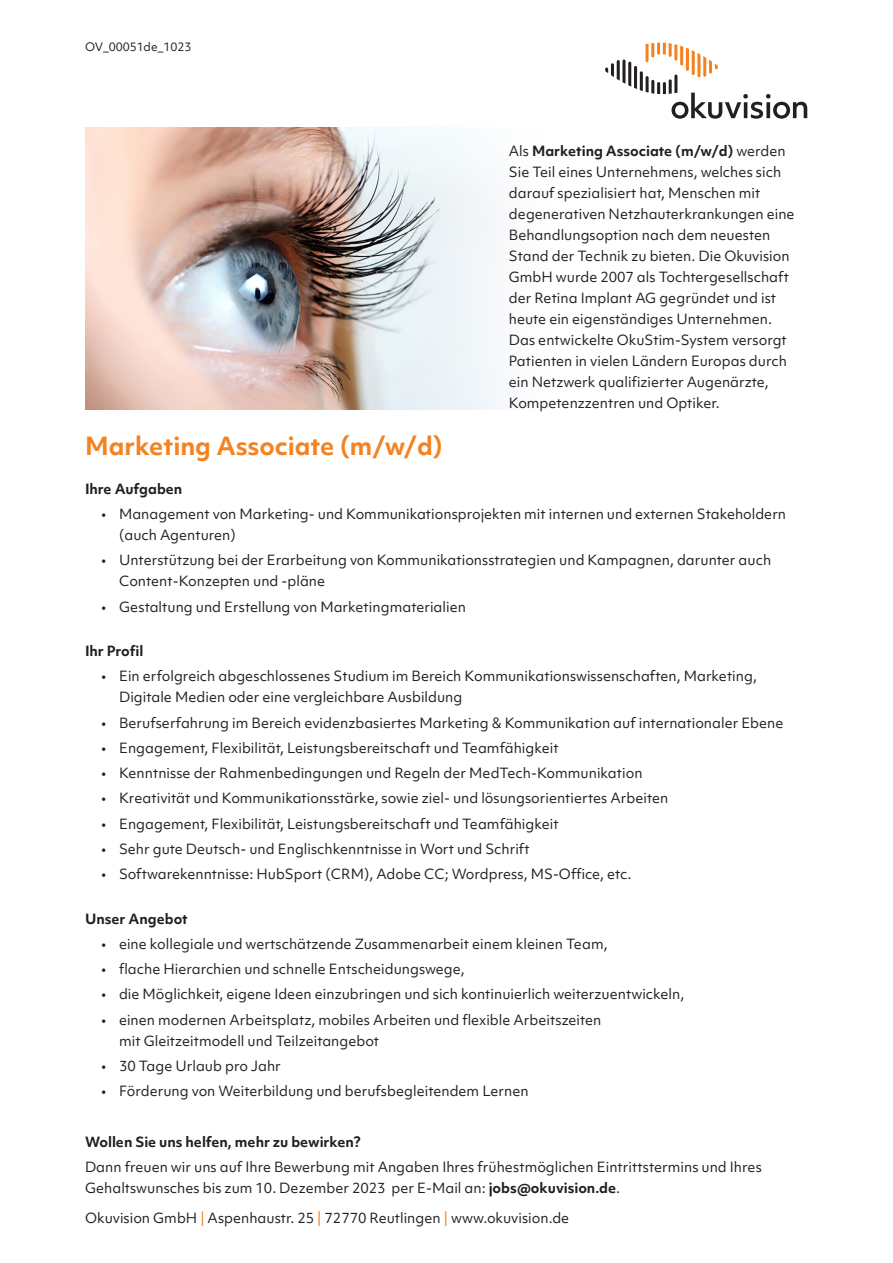
<style>
.page{position:relative;width:893px;height:1263px;background:#fff}
.page>*{position:absolute;margin:0;border:0;box-sizing:border-box;transform-origin:0 0}
.Headline_1{font:700 24px "Objektiv Mk 1";color:#f58220}
.Fließtext{font:13.5px/21px "Objektiv Mk 1";color:#231f20}
.Fließtext-2{font:700 13.5px "Objektiv Mk 1";color:#231f20}
.Headline_3{font:700 13.5px "Objektiv Mk 1";color:#231f20}
.BU{font:11.25px "Objektiv Mk 1";color:#231f20}
.s1{font-weight:700}
.s2{color:#f58220}
</style>
<div class="page">
<img style="left:85px;top:128px;width:419px;height:281px">
<svg style="left:605px;top:43px;width:202px;height:76px"></svg>
<p class="BU" style="left:85px;top:39px;width:108px">OV_00051de_1023</p>
<p class="Fließtext" style="left:509px;top:140px;width:287px">Als <span class="s1">Marketing Associate (m/w/d)</span> werden Sie Teil eines Unternehmens, welches sich darauf spezialisiert hat, Menschen mit degenerativen Netzhauterkrankungen eine Behandlungsoption nach dem neuesten Stand der Technik zu bieten. Die Okuvision GmbH wurde 2007 als Tochtergesellschaft der Retina Implant AG gegründet und ist heute ein eigenständiges Unternehmen.<br>Das entwickelte OkuStim-System versorgt Patienten in vielen Ländern Europas durch ein Netzwerk qualifizierter Augenärzte, Kompetenzzentren und Optiker.</p>
<p class="Headline_1" style="left:85px;top:428px;width:360px">Marketing Associate (m/w/d)</p>
<p class="Headline_3" style="left:85px;top:479px;width:99px">Ihre Aufgaben</p>
<p class="Fließtext" style="left:119px;top:503px;width:669px;text-indent:-18px">• Management von Marketing- und Kommunikationsprojekten mit internen und externen Stakeholdern (auch Agenturen)</p>
<p class="Fließtext" style="left:119px;top:550px;width:654px;text-indent:-18px">• Unterstützung bei der Erarbeitung von Kommunikationsstrategien und Kampagnen, darunter auch<br>Content-Konzepten und -pläne</p>
<p class="Fließtext" style="left:102px;top:596px;width:366px">• Gestaltung und Erstellung von Marketingmaterialien</p>
<p class="Headline_3" style="left:85px;top:641px;width:60px">Ihr Profil</p>
<p class="Fließtext" style="left:119px;top:666px;width:639px;text-indent:-18px">• Ein erfolgreich abgeschlossenes Studium im Bereich Kommunikationswissenschaften, Marketing,<br>Digitale Medien oder eine vergleichbare Ausbildung</p>
<p class="Fließtext" style="left:102px;top:712px;width:683px">• Berufserfahrung im Bereich evidenzbasiertes Marketing &amp; Kommunikation auf internationaler Ebene</p>
<p class="Fließtext" style="left:102px;top:737px;width:459px">• Engagement, Flexibilität, Leistungsbereitschaft und Teamfähigkeit</p>
<p class="Fließtext" style="left:102px;top:762px;width:542px">• Kenntnisse der Rahmenbedingungen und Regeln der MedTech-Kommunikation</p>
<p class="Fließtext" style="left:102px;top:788px;width:568px">• Kreativität und Kommunikationsstärke, sowie ziel- und lösungsorientiertes Arbeiten</p>
<p class="Fließtext" style="left:102px;top:813px;width:459px">• Engagement, Flexibilität, Leistungsbereitschaft und Teamfähigkeit</p>
<p class="Fließtext" style="left:102px;top:838px;width:430px">• Sehr gute Deutsch- und Englischkenntnisse in Wort und Schrift</p>
<p class="Fließtext" style="left:102px;top:863px;width:531px">• Softwarekenntnisse: HubSport (CRM), Adobe CC; Wordpress, MS-Office, etc.</p>
<p class="Headline_3" style="left:85px;top:909px;width:104px">Unser Angebot</p>
<p class="Fließtext" style="left:102px;top:933px;width:508px">• eine kollegiale und wertschätzende Zusammenarbeit einem kleinen Team,</p>
<p class="Fließtext" style="left:102px;top:958px;width:365px">• flache Hierarchien und schnelle Entscheidungswege,</p>
<p class="Fließtext" style="left:102px;top:984px;width:584px">• die Möglichkeit, eigene Ideen einzubringen und sich kontinuierlich weiterzuentwickeln,</p>
<p class="Fließtext" style="left:119px;top:1009px;width:484px;text-indent:-18px">• einen modernen Arbeitsplatz, mobiles Arbeiten und flexible Arbeitszeiten mit Gleitzeitmodell und Teilzeitangebot</p>
<p class="Fließtext" style="left:102px;top:1055px;width:181px">• 30 Tage Urlaub pro Jahr</p>
<p class="Fließtext" style="left:102px;top:1080px;width:429px">• Förderung von Weiterbildung und berufsbegleitendem Lernen</p>
<p class="Fließtext-2" style="left:85px;top:1132px;width:277px">Wollen Sie uns helfen, mehr zu bewirken?</p>
<p class="Fließtext" style="left:85px;top:1156px;width:678px">Dann freuen wir uns auf Ihre Bewerbung mit Angaben Ihres frühestmöglichen Eintrittstermins und Ihres<br>Gehaltswunsches bis zum 10. Dezember 2023 per E-Mail an: <span class="s1">jobs@okuvision.de</span>.</p>
<p class="Fließtext" style="left:85px;top:1207px;width:486px">Okuvision GmbH <span class="s2">|</span> Aspenhaustr. 25 <span class="s2">|</span> 72770 Reutlingen <span class="s2">|</span> www.okuvision.de</p>
</div>
